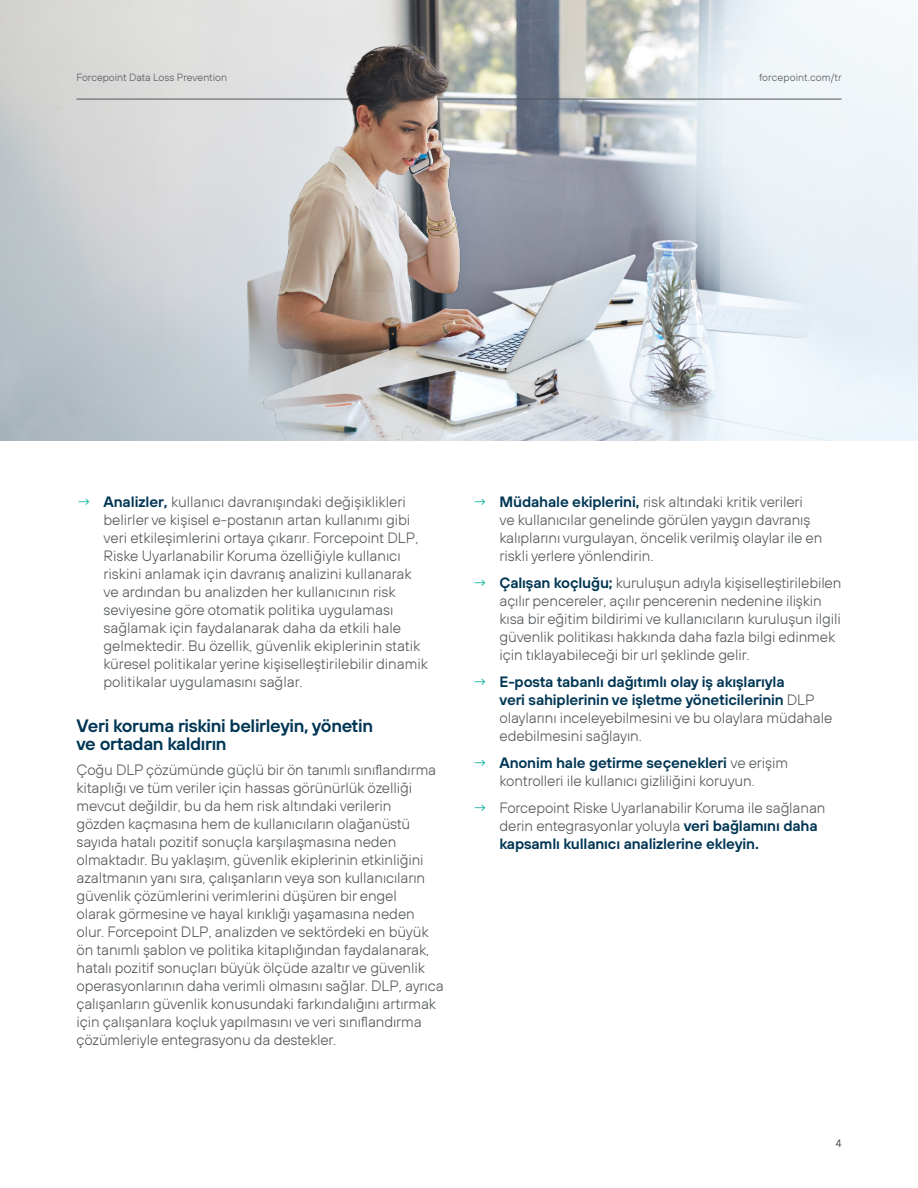
<style>
.page{position:relative;width:918px;height:1188px;background:#fff}
.page>*{position:absolute;margin:0;border:0;box-sizing:border-box;transform-origin:0 0}
.t1{font:600 18px/18px "FP Sans";letter-spacing:-.02em;color:#003654}
.t2{font:300 15px/18px "FP Sans";letter-spacing:-.01em;color:#53575a}
.t3{font:600 15px/18px "FP Sans";letter-spacing:-.01em;color:#003654}
.t4{font:300 10.5px "FP Sans";color:#53575a}
.t5{font:300 10.5px "FP Sans";color:#1d252c}
.s1{color:#00af9a}
.s2{font-weight:600;color:#003654}
.s3{font-weight:300;color:#00af9a}
.s4{font-weight:300;color:#53575a}
</style>
<div class="page">
<img style="left:0;top:0;width:918px;height:441px">
<hr style="left:76px;top:99px;width:766px;height:1px;background:#53575a">
<p class="t4" style="left:76px;top:71px;width:152px">Forcepoint Data Loss Prevention</p>
<p class="t4" style="left:759px;top:71px;width:84px">forcepoint.com/tr</p>
<p class="t2" style="left:104px;top:493px;width:326px;text-indent:-27px"><span class="s1">→</span> <span class="s2">Analizler,</span> kullanıcı davranışındaki değişiklikleri belirler ve kişisel e-postanın artan kullanımı gibi veri etkileşimlerini ortaya çıkarır. Forcepoint DLP, Riske Uyarlanabilir Koruma özelliğiyle kullanıcı riskini anlamak için davranış analizini kullanarak ve ardından bu analizden her kullanıcının risk seviyesine göre otomatik politika uygulaması sağlamak için faydalanarak daha da etkili hale gelmektedir. Bu özellik, güvenlik ekiplerinin statik küresel politikalar yerine kişiselleştirilebilir dinamik politikalar uygulamasını sağlar.</p>
<p class="t1" style="left:76px;top:716px;width:298px">Veri koruma riskini belirleyin, yönetin ve ortadan kaldırın</p>
<p class="t2" style="left:76px;top:761px;width:369px">Çoğu DLP çözümünde güçlü bir ön tanımlı sınıflandırma kitaplığı ve tüm veriler için hassas görünürlük özelliği mevcut değildir, bu da hem risk altındaki verilerin gözden kaçmasına hem de kullanıcıların olağanüstü sayıda hatalı pozitif sonuçla karşılaşmasına neden olmaktadır. Bu yaklaşım, güvenlik ekiplerinin etkinliğini azaltmanın yanı sıra, çalışanların veya son kullanıcıların güvenlik çözümlerini verimlerini düşüren bir engel<br>olarak görmesine ve hayal kırıklığı yaşamasına neden olur. Forcepoint DLP, analizden ve sektördeki en büyük ön tanımlı şablon ve politika kitaplığından faydalanarak, hatalı pozitif sonuçları büyük ölçüde azaltır ve güvenlik operasyonlarının daha verimli olmasını sağlar. DLP, ayrıca çalışanların güvenlik konusundaki farkındalığını artırmak için çalışanlara koçluk yapılmasını ve veri sınıflandırma çözümleriyle entegrasyonu da destekler.</p>
<p class="t2" style="left:500px;top:493px;width:324px;text-indent:-27px"><span class="s1">→</span> <span class="s2">Müdahale ekiplerini,</span> risk altındaki kritik verileri<br>ve kullanıcılar genelinde görülen yaygın davranış kalıplarını vurgulayan, öncelik verilmiş olaylar ile en riskli yerlere yönlendirin.</p>
<p class="t2" style="left:500px;top:574px;width:344px;text-indent:-27px"><span class="s1">→</span> <span class="s2">Çalışan koçluğu;</span> kuruluşun adıyla kişiselleştirilebilen açılır pencereler, açılır pencerenin nedenine ilişkin kısa bir eğitim bildirimi ve kullanıcıların kuruluşun ilgili güvenlik politikası hakkında daha fazla bilgi edinmek için tıklayabileceği bir url şeklinde gelir.</p>
<p class="t3" style="left:500px;top:673px;width:334px;text-indent:-27px"><span class="s3">→</span> E-posta tabanlı dağıtımlı olay iş akışlarıyla<br>veri sahiplerinin ve işletme yöneticilerinin <span class="s4">DLP olaylarını inceleyebilmesini ve bu olaylara müdahale edebilmesini sağlayın.</span></p>
<p class="t2" style="left:472px;top:754px;width:317px;text-align:center"><span class="s1">→</span> <span class="s2">Anonim hale getirme seçenekleri</span> ve erişim kontrolleri ile kullanıcı gizliliğini koruyun.</p>
<p class="t2" style="left:500px;top:799px;width:328px;text-indent:-27px"><span class="s1">→</span> Forcepoint Riske Uyarlanabilir Koruma ile sağlanan derin entegrasyonlar yoluyla <span class="s2">veri bağlamını daha kapsamlı kullanıcı analizlerine ekleyin.</span></p>
<p class="t5" style="left:836px;top:1137px;width:7px">4</p>
</div>
